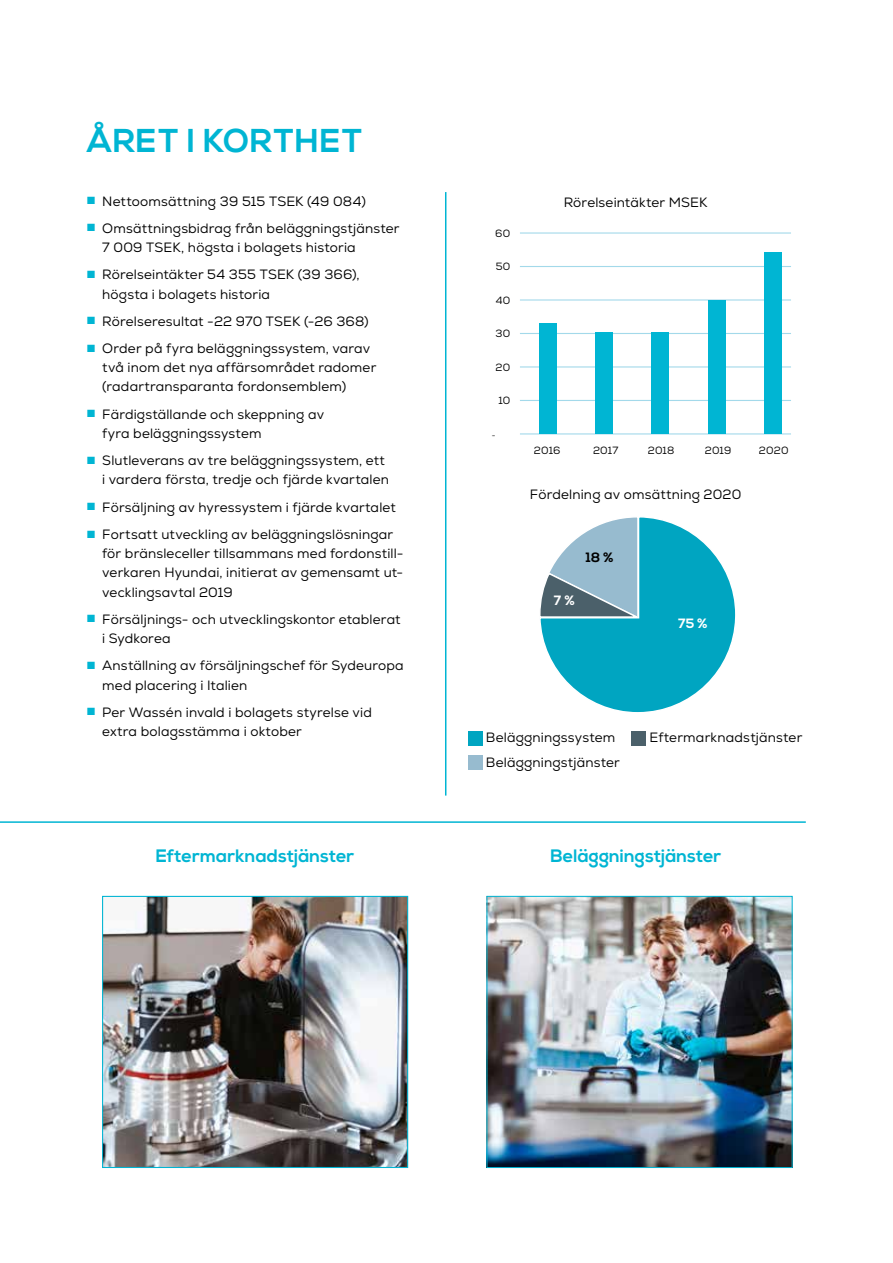
<style>
.page{position:relative;width:893px;height:1263px;background:#fff}
.page>*{position:absolute;margin:0;border:0;box-sizing:border-box;transform-origin:0 0}
.t1{font:700 33px "Nexa";letter-spacing:.02em;color:#00b5d3}
.t2{font:700 18px "Nexa";letter-spacing:.005em;color:#00b5d3}
.t3{font:13.5px/19.2px "Nexa";letter-spacing:.015em;color:#000}
.t4{font:700 13.5px "Nexa";color:#fff}
.t5{font:700 13.5px "Nexa";color:#000}
.t6{font:10.5px "Nexa";letter-spacing:.015em;color:#000}
.t7{font:7.5px "Nexa";color:#000}
.s1{color:#00b5d3}
</style>
<div class="page">
<svg style="left:540px;top:517px;width:196px;height:195px"></svg>
<hr style="left:445px;top:192px;width:1px;height:603px;background:#00b5d3">
<hr style="left:0;top:821px;width:806px;height:2px;background:#00b5d3">
<hr style="left:520px;top:232px;width:271px;height:2px;background:#a3d9ea">
<hr style="left:520px;top:266px;width:271px;height:1px;background:#a3d9ea">
<hr style="left:520px;top:299px;width:271px;height:2px;background:#a3d9ea">
<hr style="left:520px;top:333px;width:271px;height:1px;background:#a3d9ea">
<hr style="left:520px;top:366px;width:271px;height:1px;background:#a3d9ea">
<hr style="left:520px;top:400px;width:271px;height:1px;background:#a3d9ea">
<hr style="left:520px;top:433px;width:271px;height:1px;background:#a3d9ea">
<div style="left:764px;top:253px;width:17px;height:181px;background:#00b5d3"></div>
<div style="left:708px;top:300px;width:18px;height:134px;background:#00b5d3"></div>
<div style="left:651px;top:332px;width:18px;height:102px;background:#00b5d3"></div>
<div style="left:596px;top:332px;width:17px;height:102px;background:#00b5d3"></div>
<div style="left:539px;top:323px;width:17px;height:111px;background:#00b5d3"></div>
<div style="left:468px;top:731px;width:14px;height:14px;background:#00a5c1"></div>
<img style="left:488px;top:898px;width:303px;height:268px">
<div style="left:486px;top:896px;width:307px;height:272px;border:1px solid #00b5d3"></div>
<img style="left:104px;top:898px;width:302px;height:268px">
<div style="left:102px;top:896px;width:306px;height:272px;border:1px solid #00b5d3"></div>
<div style="left:468px;top:755px;width:14px;height:15px;background:#97bbcf"></div>
<div style="left:631px;top:731px;width:15px;height:14px;background:#4b606a"></div>
<h1 class="t1" style="left:87px;top:122px;width:277px">ÅRET I KORTHET</h1>
<p class="t3" style="left:87px;top:191px;width:280px"><span class="s1">■</span> Nettoomsättning 39 515 TSEK (49 084)</p>
<p class="t3" style="left:102px;top:219px;width:299px;text-indent:-15px"><span class="s1">■</span> Omsättningsbidrag från beläggningstjänster<br>7 009 TSEK, högsta i bolagets historia</p>
<p class="t3" style="left:102px;top:265px;width:259px;text-indent:-15px"><span class="s1">■</span> Rörelseintäkter 54 355 TSEK (39 366), högsta i bolagets historia</p>
<p class="t3" style="left:87px;top:312px;width:283px"><span class="s1">■</span> Rörelseresultat -22 970 TSEK (-26 368)</p>
<p class="t3" style="left:102px;top:339px;width:276px;text-indent:-15px"><span class="s1">■</span> Order på fyra beläggningssystem, varav två inom det nya affärsområdet radomer (radartransparanta fordonsemblem)</p>
<p class="t3" style="left:102px;top:405px;width:223px;text-indent:-15px"><span class="s1">■</span> Färdigställande och skeppning av fyra beläggningssystem</p>
<p class="t3" style="left:102px;top:451px;width:288px;text-indent:-15px"><span class="s1">■</span> Slutleverans av tre beläggningssystem, ett i vardera första, tredje och fjärde kvartalen</p>
<p class="t3" style="left:87px;top:498px;width:310px"><span class="s1">■</span> Försäljning av hyressystem i fjärde kvartalet</p>
<p class="t3" style="left:102px;top:525px;width:302px;text-indent:-15px"><span class="s1">■</span> Fortsatt utveckling av beläggningslösningar för bränsleceller tillsammans med fordonstill&shy;verkaren Hyundai, initierat av gemensamt ut&shy;vecklingsavtal 2019</p>
<p class="t3" style="left:102px;top:610px;width:300px;text-indent:-15px"><span class="s1">■</span> Försäljnings- och utvecklingskontor etablerat i Sydkorea</p>
<p class="t3" style="left:102px;top:656px;width:303px;text-indent:-15px"><span class="s1">■</span> Anställning av försäljningschef för Sydeuropa med placering i Italien</p>
<p class="t3" style="left:102px;top:703px;width:271px;text-indent:-15px"><span class="s1">■</span> Per Wassén invald i bolagets styrelse vid extra bolagsstämma i oktober</p>
<p class="t6" style="left:495px;top:227px;width:17px">60</p>
<p class="t6" style="left:496px;top:260px;width:16px">50</p>
<p class="t6" style="left:496px;top:294px;width:16px">40</p>
<p class="t6" style="left:495px;top:327px;width:16px">30</p>
<p class="t6" style="left:496px;top:361px;width:16px">20</p>
<p class="t6" style="left:498px;top:394px;width:13px">10</p>
<p class="t7" style="left:492px;top:430px;width:5px">-</p>
<p class="t3" style="left:564px;top:193px;width:145px">Rörelseintäkter MSEK</p>
<p class="t6" style="left:534px;top:444px;width:28px">2016</p>
<p class="t6" style="left:593px;top:444px;width:27px">2017</p>
<p class="t6" style="left:648px;top:444px;width:28px">2018</p>
<p class="t6" style="left:705px;top:444px;width:28px">2019</p>
<p class="t6" style="left:759px;top:444px;width:31px">2020</p>
<p class="t3" style="left:530px;top:485px;width:213px">Fördelning av omsättning 2020</p>
<p class="t5" style="left:586px;top:549px;width:29px">18 %</p>
<p class="t4" style="left:554px;top:592px;width:23px">7 %</p>
<p class="t4" style="left:678px;top:615px;width:31px">75 %</p>
<p class="t3" style="left:486px;top:728px;width:131px">Beläggningssystem</p>
<p class="t3" style="left:650px;top:728px;width:154px">Eftermarknadstjänster</p>
<p class="t3" style="left:486px;top:753px;width:135px">Beläggningstjänster</p>
<h2 class="t2" style="left:156px;top:845px;width:200px">Eftermarknadstjänster</h2>
<h2 class="t2" style="left:550px;top:845px;width:173px">Beläggningstjänster</h2>
</div>
